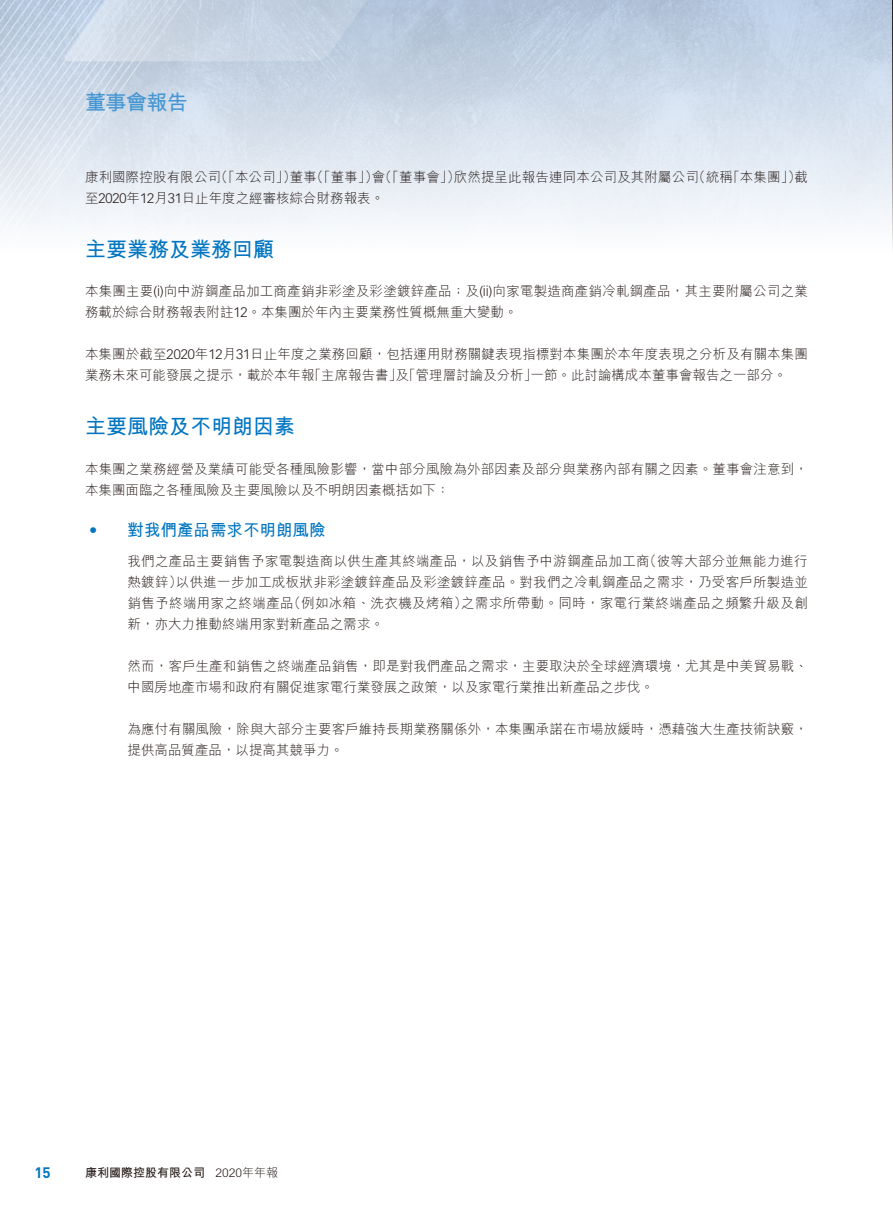
<style>
.page{position:relative;width:893px;height:1212px;background:#fff}
.page>*{position:absolute;margin:0;border:0;box-sizing:border-box;transform-origin:0 0}
.t1{font:700 21px "M Hei HK";color:#0075c1}
.t2{font:700 21px "M Hei HK";letter-spacing:-.025em;color:#4597d3}
.t3{font:700 16.5px "M Hei HK";color:#0075c1}
.t4{font:700 16.5px "Vectora LT Std";color:#0075c1}
.t5{font:700 15px "DIN Pro";color:#0075c1}
.t6{font:300 13.5px/21px "M Hei HK";letter-spacing:.01em;color:#231916}
.t7{font:300 13.5px "M Hei HK";letter-spacing:.03em;color:#231916}
.t8{font:700 12px "M Hei HK";color:#231916}
.t9{font:300 12px "M Hei HK";color:#231916}
.s1{font-family:"Vectora LT Std"}
</style>
<div class="page">
<img style="left:457px;top:0;width:436px;height:248px">
<svg style="left:457px;top:0;width:290px;height:61px"></svg>
<svg style="left:0;top:0;width:457px;height:227px"></svg>
<h1 class="t2" style="left:85px;top:87px;width:104px">董事會報告</h1>
<p class="t6" style="left:215px;top:166px;width:83px">（「本公司」）</p>
<p class="t6" style="left:310px;top:166px;width:152px">（「董事」）（「董事會」）</p>
<p class="t6" style="left:692px;top:166px;width:42px">（統稱</p>
<p class="t6" style="left:726px;top:166px;width:76px">「本集團」）</p>
<p class="t6" style="left:454px;top:166px;width:247px">欣然提呈此報告連同本公司及其附屬公司</p>
<p class="t6" style="left:372px;top:166px;width:15px">會</p>
<p class="t6" style="left:85px;top:166px;width:301px">康利國際控股有限公司<br>至<span class="s1">2020</span>年<span class="s1">12</span>月<span class="s1">31</span>日止年度之經審核綜合財務報表。</p>
<h1 class="t1" style="left:85px;top:234px;width:190px">主要業務及業務回顧</h1>
<p class="t6" style="left:85px;top:280px;width:724px">本集團主要 <span class="s1">)i(</span> 向中游鋼產品加工商產銷非彩塗及彩塗鍍鋅產品；及 <span class="s1">)i i(</span> 向家電製造商產銷冷軋鋼產品，其主要附屬公司之業務載於綜合財務報表附註<span class="s1">12</span>。本集團於年內主要業務性質概無重大變動。</p>
<p class="t6" style="left:531px;top:343px;width:279px;text-indent:-445px">本集團於截至<span class="s1">2020</span>年<span class="s1">12</span>月<span class="s1">31</span>日止年度之業務回顧，包括運用財務關鍵表現指標對本集團於本年度表現之分析及有關本集團一節。此討論構成本董事會報告之一部分。</p>
<p class="t6" style="left:290px;top:166px;width:29px">董事</p>
<p class="t6" style="left:795px;top:166px;width:15px">截</p>
<p class="t6" style="left:308px;top:364px;width:231px">「主席報告書 「及」 管理層討論及分析」</p>
<p class="t6" style="left:85px;top:364px;width:231px">業務未來可能發展之提示，載於本年報</p>
<h1 class="t1" style="left:85px;top:411px;width:211px">主要風險及不明朗因素</h1>
<p class="t6" style="left:85px;top:458px;width:724px">本集團之業務經營及業績可能受各種風險影響，當中部分風險為外部因素及部分與業務內部有關之因素。董事會注意到，本集團面臨之各種風險及主要風險以及不明朗因素概括如下：</p>
<p class="t3" style="left:128px;top:518px;width:199px">對我們產品需求不明朗風險</p>
<p class="t4" style="left:89px;top:520px;width:10px">•</p>
<p class="t6" style="left:643px;top:550px;width:166px">（彼等大部分並無能力進行</p>
<p class="t6" style="left:176px;top:550px;width:633px;text-indent:-48px">我們之產品主要銷售予家電製造商以供生產其終端產品，以及銷售予中游鋼產品加工商<br>以供進一步加工成板狀非彩塗鍍鋅產品及彩塗鍍鋅產品。對我們之冷軋鋼產品之需求，乃受客戶所製造並</p>
<p class="t6" style="left:128px;top:571px;width:56px">熱鍍鋅）</p>
<p class="t7" style="left:461px;top:594px;width:348px">之需求所帶動。同時，家電行業終端產品之頻繁升級及創</p>
<p class="t7" style="left:287px;top:594px;width:182px">（例如冰箱、洗衣機及烤箱）</p>
<p class="t6" style="left:128px;top:592px;width:258px">銷售予終端用家之終端產品<br>新，亦大力推動終端用家對新產品之需求。</p>
<p class="t6" style="left:128px;top:655px;width:682px">然而，客戶生產和銷售之終端產品銷售，即是對我們產品之需求，主要取決於全球經濟環境，尤其是中美貿易戰、中國房地產市場和政府有關促進家電行業發展之政策，以及家電行業推出新產品之步伐。</p>
<p class="t6" style="left:128px;top:718px;width:682px">為應付有關風險，除與大部分主要客戶維持長期業務關係外，本集團承諾在市場放緩時，憑藉強大生產技術訣竅，提供高品質產品，以提高其競爭力。</p>
<p class="t5" style="left:34px;top:1162px;width:18px">15</p>
<p class="t8" style="left:85px;top:1164px;width:121px">康利國際控股有限公司</p>
<p class="t9" style="left:215px;top:1164px;width:64px">2020年年報</p>
</div>
